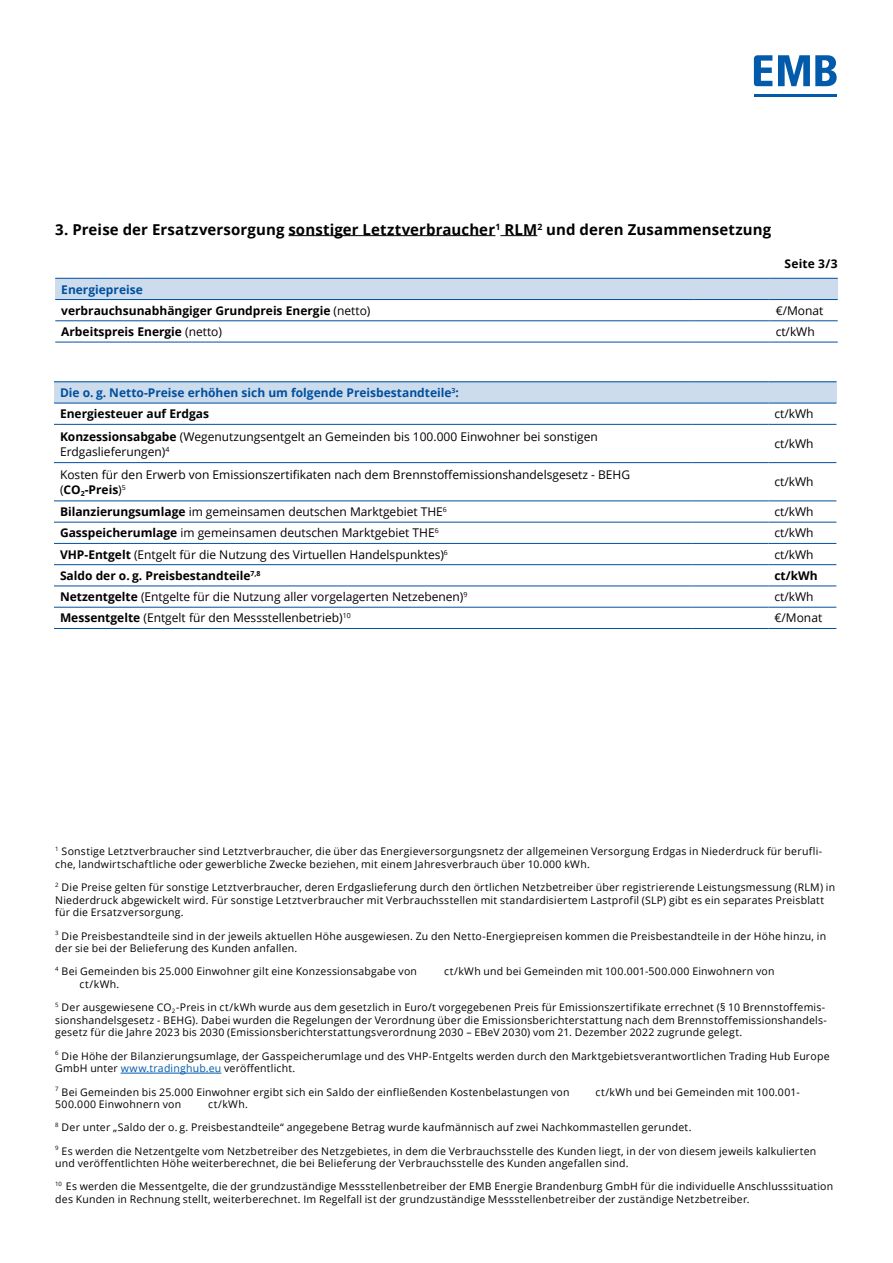
<style>
.page{position:relative;width:893px;height:1263px;background:#fff}
.page>*{position:absolute;margin:0;border:0;box-sizing:border-box;transform-origin:0 0}
.t1{font:700 15px "Open Sans";letter-spacing:.01em;color:#000}
.t2{font:12px/15px "Open Sans";color:#000}
.t3{font:700 12px "Open Sans";color:#000}
.t4{font:700 12px "Open Sans";color:#004f9f}
.t5{font:10.5px/12.6px "Open Sans";letter-spacing:.02em;color:#000}
.s1{font-weight:400}
.s2{font-weight:700}
.s3{color:#fff}
.s4{color:#015aaa}
</style>
<div class="page">
<svg style="left:754px;top:55px;width:18px;height:31px"></svg>
<svg style="left:778px;top:55px;width:59px;height:31px"></svg>
<hr style="left:754px;top:94px;width:83px;height:2px;background:#015aaa">
<hr style="left:288px;top:235px;width:207px;height:1px;background:#000">
<hr style="left:500px;top:235px;width:37px;height:1px;background:#000">
<div style="left:55px;top:278px;width:783px;height:22px;background:#ccdcec"></div>
<svg style="left:55px;top:321px;width:783px;height:21px"></svg>
<hr style="left:55px;top:278px;width:638px;height:1px;background:#004f9f">
<hr style="left:693px;top:278px;width:77px;height:1px;background:#004f9f">
<hr style="left:770px;top:278px;width:68px;height:1px;background:#004f9f">
<hr style="left:55px;top:299px;width:638px;height:1px;background:#004f9f">
<hr style="left:693px;top:299px;width:77px;height:1px;background:#004f9f">
<hr style="left:770px;top:299px;width:68px;height:1px;background:#004f9f">
<hr style="left:55px;top:320px;width:638px;height:1px;background:#004f9f">
<hr style="left:693px;top:320px;width:77px;height:1px;background:#004f9f">
<hr style="left:770px;top:320px;width:68px;height:1px;background:#004f9f">
<hr style="left:55px;top:342px;width:638px;height:1px;background:#004f9f">
<hr style="left:693px;top:342px;width:77px;height:1px;background:#004f9f">
<hr style="left:770px;top:342px;width:68px;height:1px;background:#004f9f">
<div style="left:54px;top:382px;width:782px;height:21px;background:#ccdcec"></div>
<svg style="left:54px;top:423px;width:782px;height:184px"></svg>
<hr style="left:54px;top:381px;width:638px;height:1px;background:#004f9f">
<hr style="left:692px;top:381px;width:76px;height:1px;background:#004f9f">
<hr style="left:768px;top:381px;width:68px;height:1px;background:#004f9f">
<hr style="left:54px;top:403px;width:638px;height:1px;background:#004f9f">
<hr style="left:692px;top:403px;width:76px;height:1px;background:#004f9f">
<hr style="left:768px;top:403px;width:68px;height:1px;background:#004f9f">
<hr style="left:54px;top:424px;width:638px;height:1px;background:#004f9f">
<hr style="left:692px;top:424px;width:76px;height:1px;background:#004f9f">
<hr style="left:768px;top:424px;width:68px;height:1px;background:#004f9f">
<hr style="left:54px;top:462px;width:638px;height:1px;background:#004f9f">
<hr style="left:692px;top:462px;width:76px;height:1px;background:#004f9f">
<hr style="left:768px;top:462px;width:68px;height:1px;background:#004f9f">
<hr style="left:54px;top:500px;width:638px;height:1px;background:#004f9f">
<hr style="left:692px;top:500px;width:76px;height:1px;background:#004f9f">
<hr style="left:768px;top:500px;width:68px;height:1px;background:#004f9f">
<hr style="left:54px;top:522px;width:638px;height:1px;background:#004f9f">
<hr style="left:692px;top:522px;width:76px;height:1px;background:#004f9f">
<hr style="left:768px;top:522px;width:68px;height:1px;background:#004f9f">
<hr style="left:54px;top:543px;width:638px;height:1px;background:#004f9f">
<hr style="left:692px;top:543px;width:76px;height:1px;background:#004f9f">
<hr style="left:768px;top:543px;width:68px;height:1px;background:#004f9f">
<hr style="left:54px;top:564px;width:638px;height:1px;background:#004f9f">
<hr style="left:692px;top:564px;width:76px;height:1px;background:#004f9f">
<hr style="left:768px;top:564px;width:68px;height:1px;background:#004f9f">
<hr style="left:54px;top:585px;width:638px;height:1px;background:#004f9f">
<hr style="left:692px;top:585px;width:76px;height:1px;background:#004f9f">
<hr style="left:768px;top:585px;width:68px;height:1px;background:#004f9f">
<hr style="left:54px;top:607px;width:638px;height:1px;background:#004f9f">
<hr style="left:692px;top:607px;width:76px;height:1px;background:#004f9f">
<hr style="left:768px;top:607px;width:68px;height:1px;background:#004f9f">
<hr style="left:54px;top:628px;width:638px;height:1px;background:#004f9f">
<hr style="left:692px;top:628px;width:76px;height:1px;background:#004f9f">
<hr style="left:768px;top:628px;width:68px;height:1px;background:#004f9f">
<hr style="left:121px;top:1073px;width:100px;height:1px;background:#015aaa">
<p class="t1" style="left:55px;top:218px;width:717px">3. Preise der Ersatzversorgung sonstiger Letztverbraucher<sup>1</sup> RLM<sup>2</sup> und deren Zusammensetzung</p>
<p class="t3" style="left:784px;top:255px;width:55px">Seite 3/3</p>
<p class="t4" style="left:61px;top:281px;width:83px">Energiepreise</p>
<p class="t3" style="left:61px;top:302px;width:311px">verbrauchsunabhängiger Grundpreis Energie <span class="s1">(netto)</span></p>
<p class="t2" style="left:776px;top:303px;width:49px">€/Monat</p>
<p class="t3" style="left:61px;top:323px;width:162px">Arbeitspreis Energie <span class="s1">(netto)</span></p>
<p class="t2" style="left:776px;top:324px;width:41px">ct/kWh</p>
<p class="t4" style="left:60px;top:384px;width:400px">Die o. g. Netto-Preise erhöhen sich um folgende Preisbestandteile<sup>3</sup>:</p>
<p class="t3" style="left:60px;top:405px;width:151px">Energiesteuer auf Erdgas</p>
<p class="t2" style="left:774px;top:406px;width:41px">ct/kWh</p>
<p class="t2" style="left:60px;top:428px;width:539px"><span class="s2">Konzessionsabgabe</span> (Wegenutzungsentgelt an Gemeinden bis 100.000 Einwohner bei sonstigen<br>Erdgaslieferungen)<sup>4</sup></p>
<p class="t2" style="left:774px;top:436px;width:41px">ct/kWh</p>
<p class="t2" style="left:60px;top:467px;width:572px">Kosten für den Erwerb von Emissionszertifikaten nach dem Brennstoffemissionshandelsgesetz - BEHG (<span class="s2">CO</span><sub>2</sub><span class="s2">-Preis</span>)<sup>5</sup></p>
<p class="t2" style="left:774px;top:474px;width:41px">ct/kWh</p>
<p class="t2" style="left:60px;top:504px;width:388px"><span class="s2">Bilanzierungsumlage</span> im gemeinsamen deutschen Marktgebiet THE<sup>6</sup></p>
<p class="t2" style="left:774px;top:504px;width:41px">ct/kWh</p>
<p class="t2" style="left:60px;top:525px;width:380px"><span class="s2">Gasspeicherumlage</span> im gemeinsamen deutschen Marktgebiet THE<sup>6</sup></p>
<p class="t2" style="left:774px;top:525px;width:41px">ct/kWh</p>
<p class="t2" style="left:60px;top:546px;width:389px"><span class="s2">VHP-Entgelt</span> (Entgelt für die Nutzung des Virtuellen Handelspunktes)<sup>6</sup></p>
<p class="t2" style="left:774px;top:546px;width:41px">ct/kWh</p>
<p class="t3" style="left:60px;top:567px;width:202px">Saldo der o. g. Preisbestandteile<sup>7,8</sup></p>
<p class="t3" style="left:774px;top:567px;width:45px">ct/kWh</p>
<p class="t2" style="left:60px;top:589px;width:409px"><span class="s2">Netzentgelte</span> (Entgelte für die Nutzung aller vorgelagerten Netzebenen)<sup>9</sup></p>
<p class="t2" style="left:774px;top:589px;width:41px">ct/kWh</p>
<p class="t2" style="left:60px;top:610px;width:292px"><span class="s2">Messentgelte</span> (Entgelt für den Messstellenbetrieb)<sup>10</sup></p>
<p class="t2" style="left:774px;top:610px;width:49px">€/Monat</p>
<p class="t5" style="left:55px;top:845px;width:768px"><sup>1</sup> Sonstige Letztverbraucher sind Letztverbraucher, die über das Energieversorgungsnetz der allgemeinen Versorgung Erdgas in Niederdruck für berufli&shy;che, landwirtschaftliche oder gewerbliche Zwecke beziehen, mit einem Jahresverbrauch über 10.000 kWh.</p>
<p class="t5" style="left:55px;top:881px;width:781px"><sup>2</sup> Die Preise gelten für sonstige Letztverbraucher, deren Erdgaslieferung durch den örtlichen Netzbetreiber über registrierende Leistungsmessung (RLM) in<br>Niederdruck abgewickelt wird. Für sonstige Letztverbraucher mit Verbrauchsstellen mit standardisiertem Lastprofil (SLP) gibt es ein separates Preisblatt für die Ersatzversorgung.</p>
<p class="t5" style="left:55px;top:929px;width:772px"><sup>3</sup> Die Preisbestandteile sind in der jeweils aktuellen Höhe ausgewiesen. Zu den Netto-Energiepreisen kommen die Preisbestandteile in der Höhe hinzu, in der sie bei der Belieferung des Kunden anfallen.</p>
<p class="t5" style="left:55px;top:965px;width:721px"><sup>4</sup> Bei Gemeinden bis 25.000 Einwohner gilt eine Konzessionsabgabe von <span class="s3">0,22</span> ct/kWh und bei Gemeinden mit 100.001-500.000 Einwohnern von<br><span class="s3">0,33</span> ct/kWh.</p>
<p class="t5" style="left:55px;top:1001px;width:773px"><sup>5</sup> Der ausgewiesene CO<sub>2</sub>-Preis in ct/kWh wurde aus dem gesetzlich in Euro/t vorgegebenen Preis für Emissionszertifikate errechnet (§ 10 Brennstoffemis&shy;sionshandelsgesetz - BEHG). Dabei wurden die Regelungen der Verordnung über die Emissionsberichterstattung nach dem Brennstoffemissionshandels&shy;gesetz für die Jahre 2023 bis 2030 (Emissionsberichterstattungsverordnung 2030 – EBeV 2030) vom 21. Dezember 2022 zugrunde gelegt.</p>
<p class="t5" style="left:55px;top:1049px;width:776px"><sup>6</sup> Die Höhe der Bilanzierungsumlage, der Gasspeicherumlage und des VHP-Entgelts werden durch den Marktgebietsverantwortlichen Trading Hub Europe<br>GmbH unter <span class="s4">www.tradinghub.eu</span> veröffentlicht.</p>
<p class="t5" style="left:55px;top:1085px;width:746px"><sup>7</sup> Bei Gemeinden bis 25.000 Einwohner ergibt sich ein Saldo der einfließenden Kostenbelastungen von <span class="s3">1,95</span> ct/kWh und bei Gemeinden mit 100.001-<br>500.000 Einwohnern von <span class="s3">2,06</span> ct/kWh.</p>
<p class="t5" style="left:55px;top:1121px;width:638px"><sup>8</sup> Der unter „Saldo der o. g. Preisbestandteile“ angegebene Betrag wurde kaufmännisch auf zwei Nachkommastellen gerundet.</p>
<p class="t5" style="left:55px;top:1144px;width:762px"><sup>9</sup> Es werden die Netzentgelte vom Netzbetreiber des Netzgebietes, in dem die Verbrauchsstelle des Kunden liegt, in der von diesem jeweils kalkulierten und veröffentlichten Höhe weiterberechnet, die bei Belieferung der Verbrauchsstelle des Kunden angefallen sind.</p>
<p class="t5" style="left:55px;top:1180px;width:779px"><sup>10</sup> Es werden die Messentgelte, die der grundzuständige Messstellenbetreiber der EMB Energie Brandenburg GmbH für die individuelle Anschlusssituation des Kunden in Rechnung stellt, weiterberechnet. Im Regelfall ist der grundzuständige Messstellenbetreiber der zuständige Netzbetreiber.</p>
</div>
